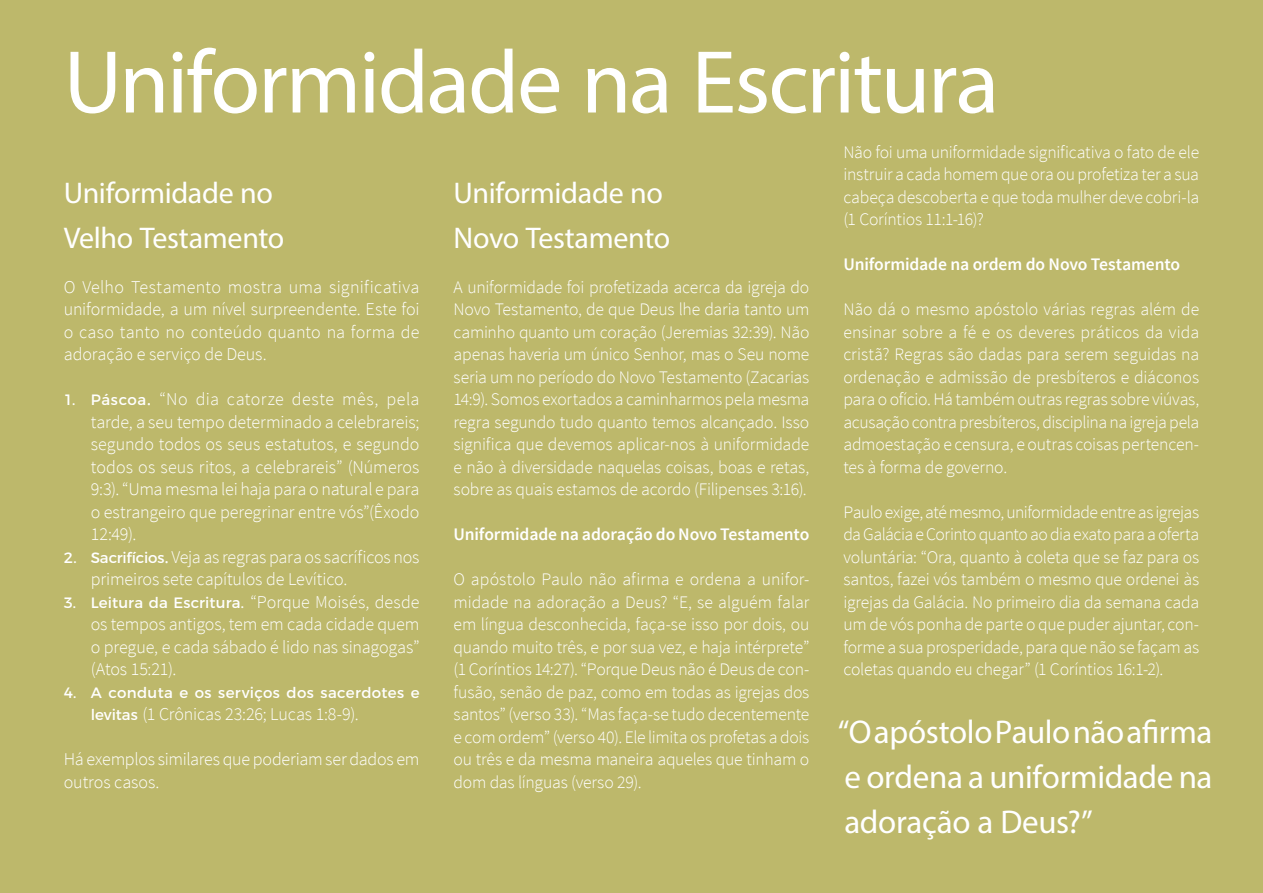
<style>
.page{position:relative;width:1263px;height:893px;background:#bdb86b}
.page>*{position:absolute;margin:0;border:0;box-sizing:border-box;transform-origin:0 0}
.t1{font:90px "Myriad Pro";letter-spacing:-.02em;color:#fff}
.t2{font:33px/45px "Myriad Pro";letter-spacing:-.01em;color:#fff;text-align:justify}
.t3{font:30px/45px "Myriad Pro";letter-spacing:-.01em;color:#fff}
.t4{font:300 18px/22.5px "Source Sans Pro";letter-spacing:-.01em;color:#fff;text-align:justify}
.t5{font:300 17.7px/22.5px "Source Sans Pro";letter-spacing:-.01em;color:#fff;text-align:justify}
.t6{font:600 17.7px "Source Sans Pro";letter-spacing:-.01em;color:#fff}
.t7{font:15px "Montserrat";letter-spacing:.02em;color:#fff}
.s1{font-family:"Montserrat";font-weight:400;font-size:15px}
.s2{font-weight:400}
.s3{font-family:"Source Sans Pro";font-weight:300;font-size:18px}
</style>
<div class="page">
<h1 class="t1" style="left:64px;top:27px;width:937px">Uniformidade na Escritura</h1>
<h3 class="t3" style="left:64px;top:169px;width:222px">Uniformidade no<br>Velho Testamento</h3>
<p class="t4" style="left:64px;top:275px;width:357px">O Velho Testamento mostra uma significativa uniformidade, a um nível surpreendente. Este foi o caso tanto no conteúdo quanto na forma de adoração e serviço de Deus.</p>
<p class="t4" style="left:91px;top:388px;width:330px;text-indent:-27px"><span class="s1">1. Páscoa</span><span class="s2">.</span> “No dia catorze deste mês, pela tarde, a seu tempo determinado a celebrareis; segundo todos os seus estatutos, e segundo todos os seus ritos, a celebrareis” (Números 9:3). “Uma mesma lei haja para o natural e para o estrangeiro que peregrinar entre vós”(Êxodo 12:49).</p>
<p class="t4" style="left:91px;top:545px;width:330px;text-indent:-27px"><span class="s1">2. Sacrifícios</span><span class="s2">.</span> Veja as regras para os sacríficos nos primeiros sete capítulos de Levítico.</p>
<p class="t7" style="left:64px;top:593px;width:357px">3. Leitura da Escritura. <span class="s3">“Porque Moisés, desde</span></p>
<p class="t4" style="left:91px;top:613px;width:330px">os tempos antigos, tem em cada cidade quem o pregue, e cada sábado é lido nas sinagogas” (Atos 15:21).</p>
<p class="t7" style="left:64px;top:683px;width:357px">4. A conduta e os serviços dos sacerdotes e</p>
<p class="t4" style="left:91px;top:703px;width:269px"><span class="s1">levitas</span> (1 Crônicas 23:26; Lucas 1:8-9).</p>
<p class="t4" style="left:64px;top:748px;width:357px">Há exemplos similares que poderiam ser dados em outros casos.</p>
<h3 class="t3" style="left:454px;top:169px;width:218px">Uniformidade no<br>Novo Testamento</h3>
<p class="t5" style="left:454px;top:275px;width:357px">A uniformidade foi profetizada acerca da igreja do Novo Testamento, de que Deus lhe daria tanto um caminho quanto um coração (Jeremias 32:39). Não apenas haveria um único Senhor, mas o Seu nome seria um no período do Novo Testamento (Zacarias 14:9). Somos exortados a caminharmos pela mesma regra segundo tudo quanto temos alcançado. Isso significa que devemos aplicar-nos à uniformidade e não à diversidade naquelas coisas, boas e retas, sobre as quais estamos de acordo (Filipenses 3:16).</p>
<p class="t6" style="left:454px;top:523px;width:357px">Uniformidade na adoração do Novo Testamento</p>
<p class="t5" style="left:454px;top:568px;width:357px">O apóstolo Paulo não afirma e ordena a unifor&shy;midade na adoração a Deus? “E, se alguém falar em língua desconhecida, faça-se isso por dois, ou quando muito três, e por sua vez, e haja intérprete” (1 Coríntios 14:27). “Porque Deus não é Deus de con&shy;fusão, senão de paz, como em todas as igrejas dos santos” (verso 33). “Mas faça-se tudo decentemente e com ordem” (verso 40). Ele limita os profetas a dois ou três e da mesma maneira aqueles que tinham o dom das línguas (verso 29).</p>
<p class="t5" style="left:843px;top:140px;width:357px">Não foi uma uniformidade significativa o fato de ele instruir a cada homem que ora ou profetiza ter a sua cabeça descoberta e que toda mulher deve cobri-la (1 Coríntios 11:1-16)?</p>
<p class="t6" style="left:843px;top:253px;width:338px">Uniformidade na ordem do Novo Testamento</p>
<p class="t5" style="left:843px;top:298px;width:357px">Não dá o mesmo apóstolo várias regras além de ensinar sobre a fé e os deveres práticos da vida cristã? Regras são dadas para serem seguidas na ordenação e admissão de presbíteros e diáconos para o ofício. Há também outras regras sobre viúvas, acusação contra presbíteros, disciplina na igreja pela admoestação e censura, e outras coisas pertencen&shy;tes à forma de governo.</p>
<p class="t5" style="left:843px;top:501px;width:357px">Paulo exige, até mesmo, uniformidade entre as igrejas da Galácia e Corinto quanto ao dia exato para a oferta voluntária: “Ora, quanto à coleta que se faz para os santos, fazei vós também o mesmo que ordenei às igrejas da Galácia. No primeiro dia da semana cada um de vós ponha de parte o que puder ajuntar, con&shy;forme a sua prosperidade, para que não se façam as coletas quando eu chegar” (1 Coríntios 16:1-2).</p>
<h2 class="t2" style="left:838px;top:708px;width:376px">“O apóstolo Paulo não afirma e ordena a uniformidade na adoração a Deus?”</h2>
</div>
